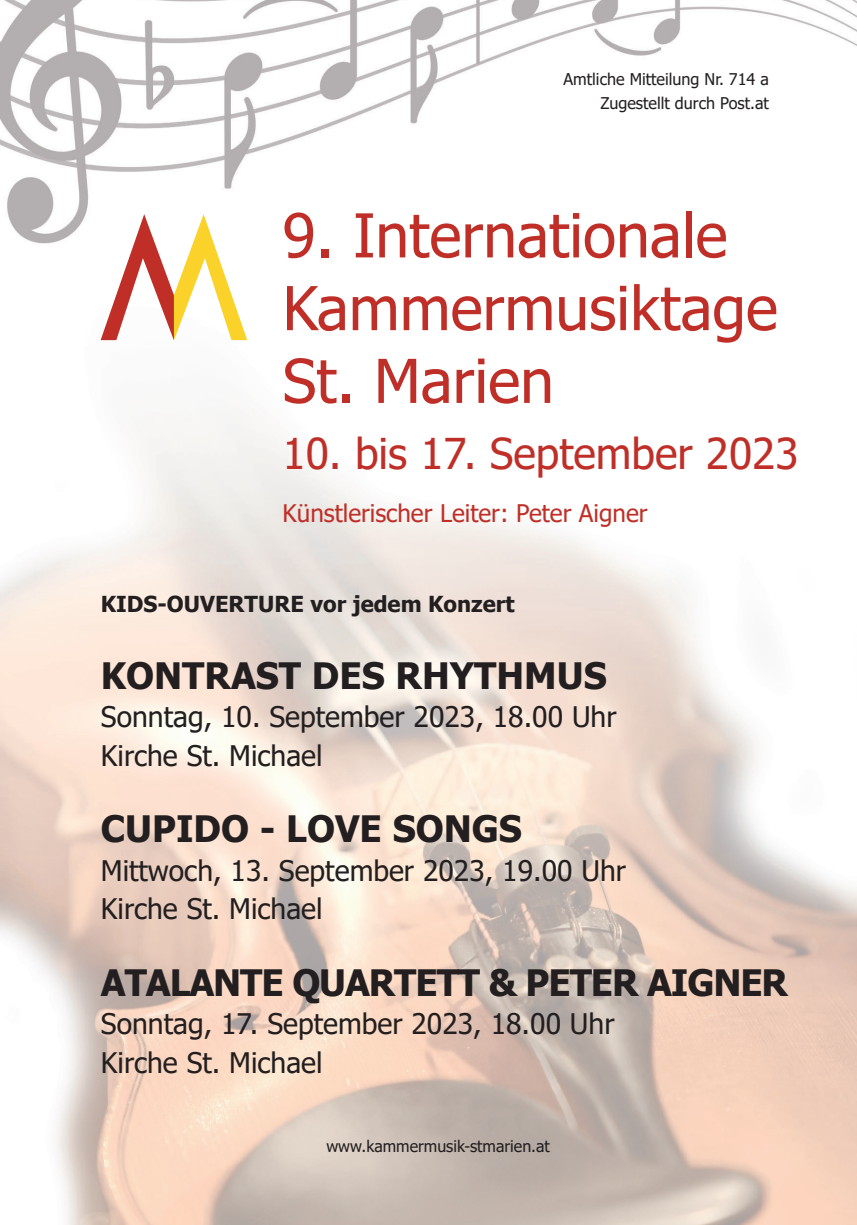
<style>
.page{position:relative;width:857px;height:1225px;background:#fff}
.page>*{position:absolute;margin:0;border:0;box-sizing:border-box;transform-origin:0 0}
.t1{font:60.6px/72.8px "Tahoma";color:#bf2f28}
.t2{font:42.4px "Tahoma";color:#bf2f28}
.t3{font:700 36.4px "Tahoma";color:#231f20}
.t4{font:700 36.4px "Tahoma";letter-spacing:-.03em;color:#231f20}
.t5{font:28.2px/38.4px "Tahoma";color:#231f20}
.t6{font:24.2px "Tahoma";color:#bf2f28}
.t7{font:700 22px "Tahoma";color:#231f20}
.t8{font:16.2px/24.2px "Tahoma";color:#231f20;text-align:right}
.t9{font:16px "Tahoma";color:#231f20}
</style>
<div class="page">
<img style="left:0;top:0;width:856px;height:1225px">
<svg style="left:101px;top:214px;width:146px;height:126px"></svg>
<p class="t8" style="left:563px;top:68px;width:207px">Amtliche Mitteilung Nr. 714 a<br>Zugestellt durch Post.at</p>
<h1 class="t1" style="left:282px;top:202px;width:496px">9. Internationale<br>Kammermusiktage<br>St. Marien</h1>
<h2 class="t2" style="left:282px;top:425px;width:517px">10. bis 17. September 2023</h2>
<p class="t6" style="left:282px;top:496px;width:366px">Künstlerischer Leiter: Peter Aigner</p>
<p class="t7" style="left:101px;top:588px;width:415px">KIDS-OUVERTURE vor jedem Konzert</p>
<p class="t3" style="left:101px;top:650px;width:507px">KONTRAST DES RHYTHMUS</p>
<p class="t5" style="left:101px;top:699px;width:517px">Sonntag, 10. September 2023, 18.00 Uhr<br>Kirche St. Michael</p>
<p class="t3" style="left:101px;top:803px;width:422px">CUPIDO - LOVE SONGS</p>
<p class="t5" style="left:101px;top:853px;width:526px">Mittwoch, 13. September 2023, 19.00 Uhr<br>Kirche St. Michael</p>
<p class="t4" style="left:101px;top:957px;width:688px">ATALANTE QUARTETT &amp; PETER AIGNER</p>
<p class="t5" style="left:101px;top:1006px;width:515px">Sonntag, 17. September 2023, 18.00 Uhr<br>Kirche St. Michael</p>
<p class="t9" style="left:326px;top:1135px;width:225px">www.kammermusik-stmarien.at</p>
</div>
